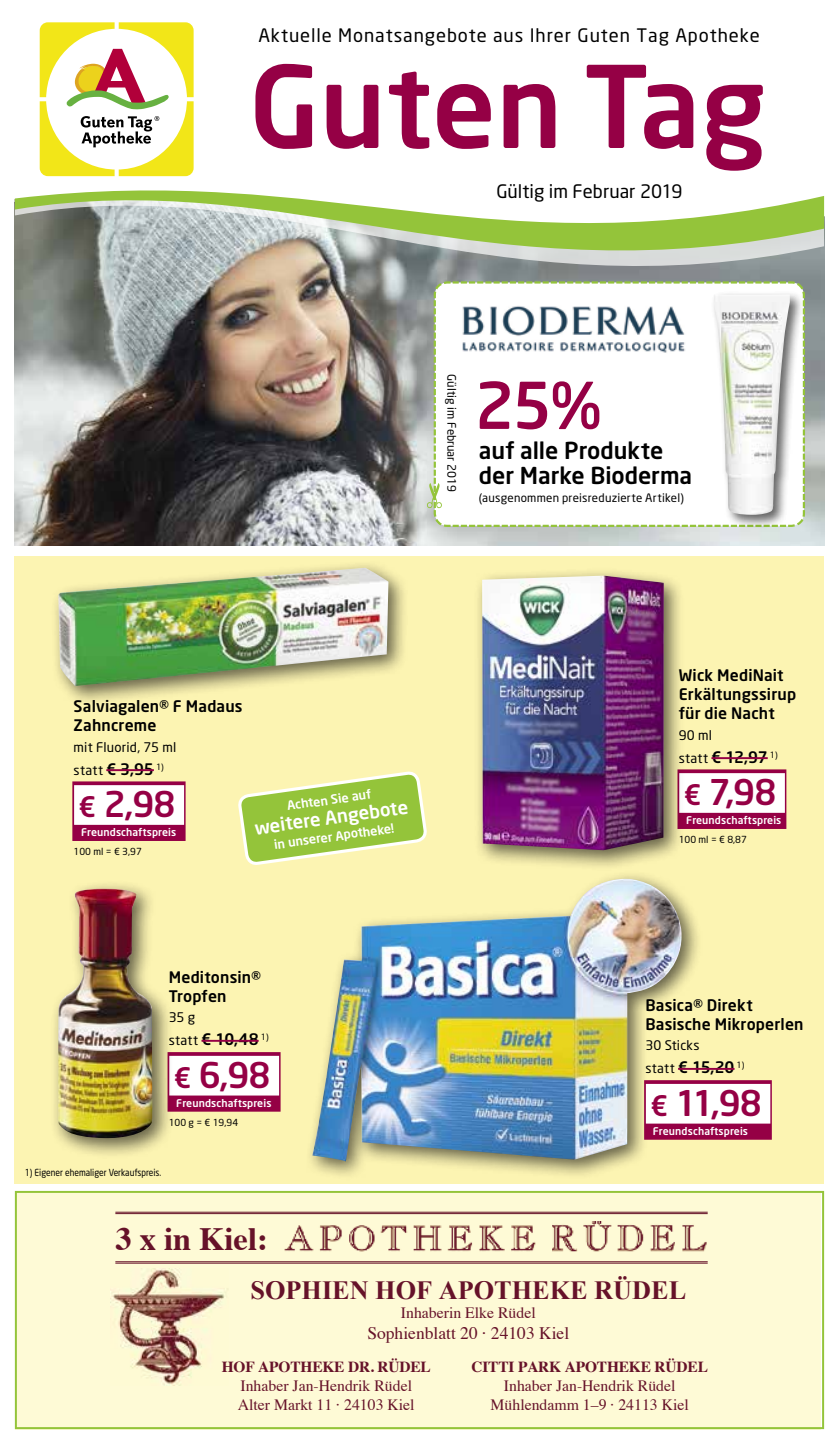
<style>
.page{position:relative;width:839px;height:1444px;background:#fff}
.page>*{position:absolute;margin:0;border:0;box-sizing:border-box;transform-origin:0 0}
.t1{font:500 112px "Neo Sans";color:#950045}
.t2{font:500 63.52px "Neo Sans";color:#950045}
.t3{font:500 35px "Neo Sans";letter-spacing:-.025em;color:#950045}
.t4{font:700 32.55px "Times";color:#661229}
.t5{font:700 26.25px "Times New Roman";color:#661229}
.t6{font:500 23.1px/25px "Neo Sans";color:#000}
.t7{font:18.38px "Neo Sans";letter-spacing:.05em;color:#000}
.t8{font:18.38px "Neo Sans";color:#000}
.t9{font:500 18.38px "Neo Sans";color:#fff}
.t10{font:17.5px "Times";color:#661229}
.t11{font:500 15.75px/19.2px "Neo Sans";letter-spacing:.01em;color:#000}
.t12{font:15.75px/18.9px "Times";color:#661229}
.t13{font:700 15.4px "Times";letter-spacing:-.01em;color:#661229}
.t14{font:13.12px/22.8px "Neo Sans";letter-spacing:.015em;color:#000}
.t15{font:500 12.42px "Neo Sans";color:#fff}
.t16{font:11.55px "Neo Sans";letter-spacing:.015em;color:#000}
.t17{font:500 10.5px "Neo Sans";letter-spacing:.01em;color:#fff}
.t18{font:9.62px "Neo Sans";color:#000;scale:.88 1}
.t19{font:9.62px "Neo Sans";color:#000}
.s1{font-weight:500;font-size:15.75px}
.s2{font-size:28px}
.s3{font-weight:400;font-size:13.12px}
</style>
<div class="page">
<img style="left:15px;top:301px;width:808px;height:245px">
<div style="left:15px;top:556px;width:808px;height:627px;background:#fcf4b2"></div>
<svg style="left:40px;top:22px;width:153px;height:139px"></svg>
<svg style="left:15px;top:161px;width:808px;height:140px"></svg>
<div style="left:15px;top:1191px;width:804px;height:238px;background:#fefad6"></div>
<img style="left:284px;top:1225px;width:252px;height:27px">
<img style="left:552px;top:1221px;width:155px;height:31px">
<hr style="left:115px;top:1211px;width:592px;height:1px;background:#661229">
<hr style="left:115px;top:1213px;width:592px;height:1px;background:#661229">
<hr style="left:115px;top:1261px;width:592px;height:1px;background:#661229">
<hr style="left:115px;top:1262px;width:592px;height:1px;background:#661229">
<img style="left:112px;top:1268px;width:114px;height:117px">
<div style="left:15px;top:1191px;width:808px;height:238px;border:2px solid #94c43a"></div>
<hr style="left:0;top:621px;width:1px;height:59px;background:#950045">
<hr style="left:0;top:624px;width:1px;height:40px;background:#fff">
<div style="left:677px;top:769px;width:109px;height:60px;background:#950045"></div>
<div style="left:679px;top:773px;width:105px;height:40px;background:#fff"></div>
<hr style="left:711px;top:757px;width:56px;height:2px;background:#950045">
<div style="left:474px;top:567px;width:210px;height:304px;background:#000;opacity:.6"></div>
<img style="left:482px;top:575px;width:181px;height:275px">
<div style="left:167px;top:1052px;width:113px;height:59px;background:#950045"></div>
<div style="left:169px;top:1056px;width:110px;height:39px;background:#fff"></div>
<hr style="left:201px;top:1040px;width:57px;height:1px;background:#950045">
<div style="left:50px;top:880px;width:123px;height:279px;background:#000;opacity:.6"></div>
<img style="left:58px;top:888px;width:94px;height:250px">
<div style="left:50px;top:560px;width:359px;height:146px;background:#000;opacity:.6"></div>
<img style="left:58px;top:568px;width:330px;height:118px">
<div style="left:72px;top:781px;width:113px;height:60px;background:#950045"></div>
<div style="left:74px;top:785px;width:110px;height:40px;background:#fff"></div>
<hr style="left:106px;top:769px;width:48px;height:2px;background:#950045">
<svg style="left:238px;top:772px;width:188px;height:92px"></svg>
<div style="left:305px;top:870px;width:397px;height:311px;background:#000;opacity:.6"></div>
<img style="left:312px;top:879px;width:371px;height:282px">
<div style="left:644px;top:1080px;width:127px;height:59px;background:#950045"></div>
<div style="left:645px;top:1084px;width:125px;height:39px;background:#fff"></div>
<hr style="left:678px;top:1068px;width:56px;height:2px;background:#950045">
<svg style="left:432px;top:280px;width:374px;height:248px"></svg>
<svg style="left:427px;top:300px;width:15px;height:209px"></svg>
<div style="left:710px;top:291px;width:93px;height:238px;background:#000;opacity:.6"></div>
<img style="left:713px;top:294px;width:76px;height:221px">
<p class="t7" style="left:258px;top:24px;width:503px">Aktuelle Monatsangebote aus Ihrer Guten Tag Apotheke</p>
<h1 class="t1" style="left:249px;top:36px;width:518px">Guten Tag</h1>
<p class="t8" style="left:496px;top:180px;width:187px">Gültig im Februar 2019</p>
<p class="t16" style="left:458px;top:374px;width:119px;rotate:90deg">Gültig im Februar 2019</p>
<h2 class="t2" style="left:474px;top:365px;width:129px">25%</h2>
<h3 class="t6" style="left:479px;top:438px;width:215px">auf alle Produkte der Marke Bioderma</h3>
<p class="t16" style="left:479px;top:490px;width:206px">(ausgenommen preisreduzierte Artikel)</p>
<p class="t11" style="left:74px;top:696px;width:170px">Salviagalen® F Madaus<br>Zahncreme</p>
<p class="t14" style="left:74px;top:735px;width:104px">mit Fluorid, 75 ml statt <span class="s1">€ 3,95</span> <sup>1)</sup></p>
<h3 class="t3" style="left:79px;top:782px;width:99px"><span class="s2">€</span> 2,98</h3>
<p class="t17" style="left:81px;top:825px;width:97px">Freundschaftspreis</p>
<p class="t19" style="left:74px;top:845px;width:70px">100 ml = € 3,97</p>
<p class="t15" style="left:286px;top:798px;width:86px;rotate:-8deg">Achten Sie auf</p>
<p class="t9" style="left:253px;top:816px;width:156px;rotate:-8deg">weitere Angebote</p>
<p class="t15" style="left:273px;top:837px;width:123px;rotate:-8deg">in unserer Apotheke!</p>
<p class="t11" style="left:169px;top:967px;width:94px">Meditonsin®<br>Tropfen</p>
<p class="t14" style="left:169px;top:1006px;width:28px">35 g</p>
<p class="t11" style="left:169px;top:1029px;width:101px"><span class="s3">statt</span> € 10,48 <sup>1)</sup></p>
<h3 class="t3" style="left:174px;top:1053px;width:98px"><span class="s2">€</span> 6,98</h3>
<p class="t17" style="left:176px;top:1096px;width:97px">Freundschaftspreis</p>
<p class="t19" style="left:169px;top:1116px;width:71px">100 g = € 19,94</p>
<p class="t18" style="left:25px;top:1166px;width:156px">1) Eigener ehemaliger Verkaufspreis.</p>
<p class="t11" style="left:678px;top:665px;width:119px">Wick MediNait<br>Erkältungssirup für die Nacht</p>
<p class="t14" style="left:678px;top:723px;width:35px">90 ml</p>
<p class="t11" style="left:678px;top:746px;width:100px"><span class="s3">statt</span> € 12,97 <sup>1)</sup></p>
<h3 class="t3" style="left:683px;top:770px;width:94px"><span class="s2">€</span> 7,98</h3>
<p class="t17" style="left:686px;top:813px;width:97px">Freundschaftspreis</p>
<p class="t19" style="left:678px;top:833px;width:70px">100 ml = € 8,87</p>
<p class="t11" style="left:645px;top:995px;width:160px">Basica® Direkt<br>Basische Mikroperlen</p>
<p class="t14" style="left:645px;top:1034px;width:56px">30 Sticks</p>
<p class="t11" style="left:645px;top:1057px;width:101px"><span class="s3">statt</span> € 15,20 <sup>1)</sup></p>
<h3 class="t3" style="left:650px;top:1081px;width:113px"><span class="s2">€</span> 11,98</h3>
<p class="t17" style="left:652px;top:1124px;width:97px">Freundschaftspreis</p>
<h3 class="t4" style="left:115px;top:1207px;width:154px">3 x in Kiel:</h3>
<h3 class="t5" style="left:250px;top:1272px;width:437px">SOPHIEN HOF APOTHEKE RÜDEL</h3>
<p class="t12" style="left:401px;top:1302px;width:136px">Inhaberin Elke Rüdel</p>
<p class="t10" style="left:367px;top:1316px;width:203px">Sophienblatt 20 · 24103 Kiel</p>
<p class="t13" style="left:222px;top:1352px;width:210px">HOF APOTHEKE DR. RÜDEL</p>
<p class="t12" style="left:238px;top:1374px;width:178px">Inhaber Jan-Hendrik Rüdel<br>Alter Markt 11 · 24103 Kiel</p>
<p class="t13" style="left:471px;top:1352px;width:238px">CITTI PARK APOTHEKE RÜDEL</p>
<p class="t12" style="left:490px;top:1374px;width:200px;text-align:center">Inhaber Jan-Hendrik Rüdel<br>Mühlendamm 1–9 · 24113 Kiel</p>
</div>
